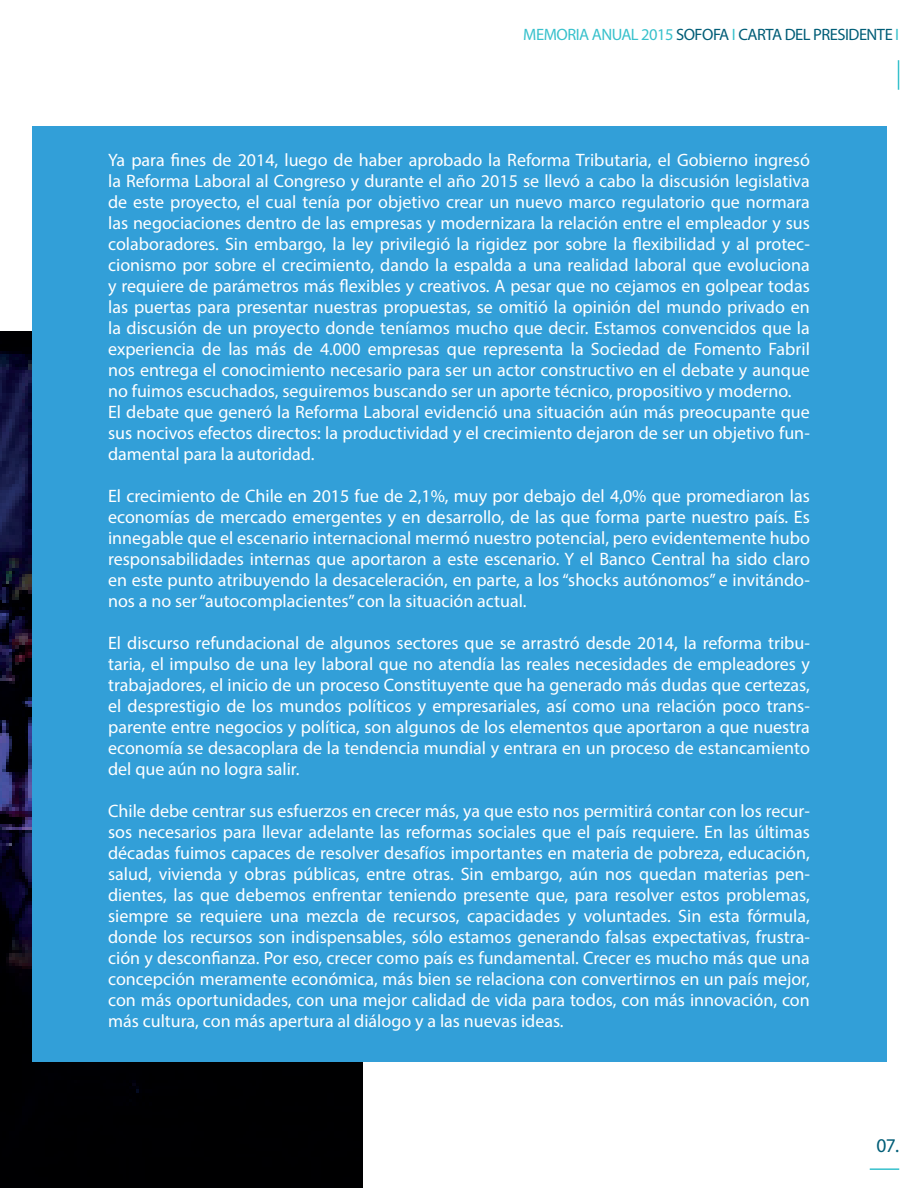
<style>
.page{position:relative;width:918px;height:1188px;background:#fff}
.page>*{position:absolute;margin:0;border:0;box-sizing:border-box;transform-origin:0 0}
.t1{font:19.5px "Myriad Pro";color:#005d77}
.t2{font:18px/21px "Myriad Pro";color:#fff;text-align:justify}
.t3{font:16.5px "Myriad Pro";letter-spacing:-.03em;color:#005d77}
.s1{color:#38c1cc}
</style>
<div class="page">
<img style="left:0;top:332px;width:363px;height:856px">
<div style="left:32px;top:126px;width:854px;height:936px;background:#329fd8"></div>
<hr style="left:870px;top:1168px;width:29px;height:2px;background:#38c1cc">
<hr style="left:898px;top:60px;width:1px;height:30px;background:#38c1cc">
<p class="t3" style="left:523px;top:24px;width:377px"><span class="s1">MEMORIA ANUAL 2015</span> SOFOFA <span class="s1">I</span> CARTA DEL PRESIDENTE <span class="s1">I</span></p>
<p class="t2" style="left:108px;top:149px;width:703px">Ya para fines de 2014, luego de haber aprobado la Reforma Tributaria, el Gobierno ingresó la Reforma Laboral al Congreso y durante el año 2015 se llevó a cabo la discusión legislativa de este proyecto, el cual tenía por objetivo crear un nuevo marco regulatorio que normara las negociaciones dentro de las empresas y modernizara la relación entre el empleador y sus colaboradores. Sin embargo, la ley privilegió la rigidez por sobre la flexibilidad y al protec&shy;cionismo por sobre el crecimiento, dando la espalda a una realidad laboral que evoluciona y requiere de parámetros más flexibles y creativos. A pesar que no cejamos en golpear todas las puertas para presentar nuestras propuestas, se omitió la opinión del mundo privado en la discusión de un proyecto donde teníamos mucho que decir. Estamos convencidos que la experiencia de las más de 4.000 empresas que representa la Sociedad de Fomento Fabril nos entrega el conocimiento necesario para ser un actor constructivo en el debate y aunque no fuimos escuchados, seguiremos buscando ser un aporte técnico, propositivo y moderno.</p>
<p class="t2" style="left:108px;top:401px;width:703px">El debate que generó la Reforma Laboral evidenció una situación aún más preocupante que sus nocivos efectos directos: la productividad y el crecimiento dejaron de ser un objetivo fun&shy;damental para la autoridad.</p>
<p class="t2" style="left:108px;top:485px;width:703px">El crecimiento de Chile en 2015 fue de 2,1%, muy por debajo del 4,0% que promediaron las economías de mercado emergentes y en desarrollo, de las que forma parte nuestro país. Es innegable que el escenario internacional mermó nuestro potencial, pero evidentemente hubo responsabilidades internas que aportaron a este escenario. Y el Banco Central ha sido claro en este punto atribuyendo la desaceleración, en parte, a los “shocks autónomos” e invitándo&shy;nos a no ser “autocomplacientes” con la situación actual.</p>
<p class="t2" style="left:108px;top:632px;width:703px">El discurso refundacional de algunos sectores que se arrastró desde 2014, la reforma tribu&shy;taria, el impulso de una ley laboral que no atendía las reales necesidades de empleadores y trabajadores, el inicio de un proceso Constituyente que ha generado más dudas que certezas, el desprestigio de los mundos políticos y empresariales, así como una relación poco trans&shy;parente entre negocios y política, son algunos de los elementos que aportaron a que nuestra economía se desacoplara de la tendencia mundial y entrara en un proceso de estancamiento del que aún no logra salir.</p>
<p class="t2" style="left:108px;top:800px;width:703px">Chile debe centrar sus esfuerzos en crecer más, ya que esto nos permitirá contar con los recur&shy;sos necesarios para llevar adelante las reformas sociales que el país requiere. En las últimas décadas fuimos capaces de resolver desafíos importantes en materia de pobreza, educación, salud, vivienda y obras públicas, entre otras. Sin embargo, aún nos quedan materias pen&shy;dientes, las que debemos enfrentar teniendo presente que, para resolver estos problemas, siempre se requiere una mezcla de recursos, capacidades y voluntades. Sin esta fórmula, donde los recursos son indispensables, sólo estamos generando falsas expectativas, frustra&shy;ción y desconfianza. Por eso, crecer como país es fundamental. Crecer es mucho más que una concepción meramente económica, más bien se relaciona con convertirnos en un país mejor, con más oportunidades, con una mejor calidad de vida para todos, con más innovación, con más cultura, con más apertura al diálogo y a las nuevas ideas.</p>
<p class="t1" style="left:876px;top:1134px;width:24px">07.</p>
</div>
